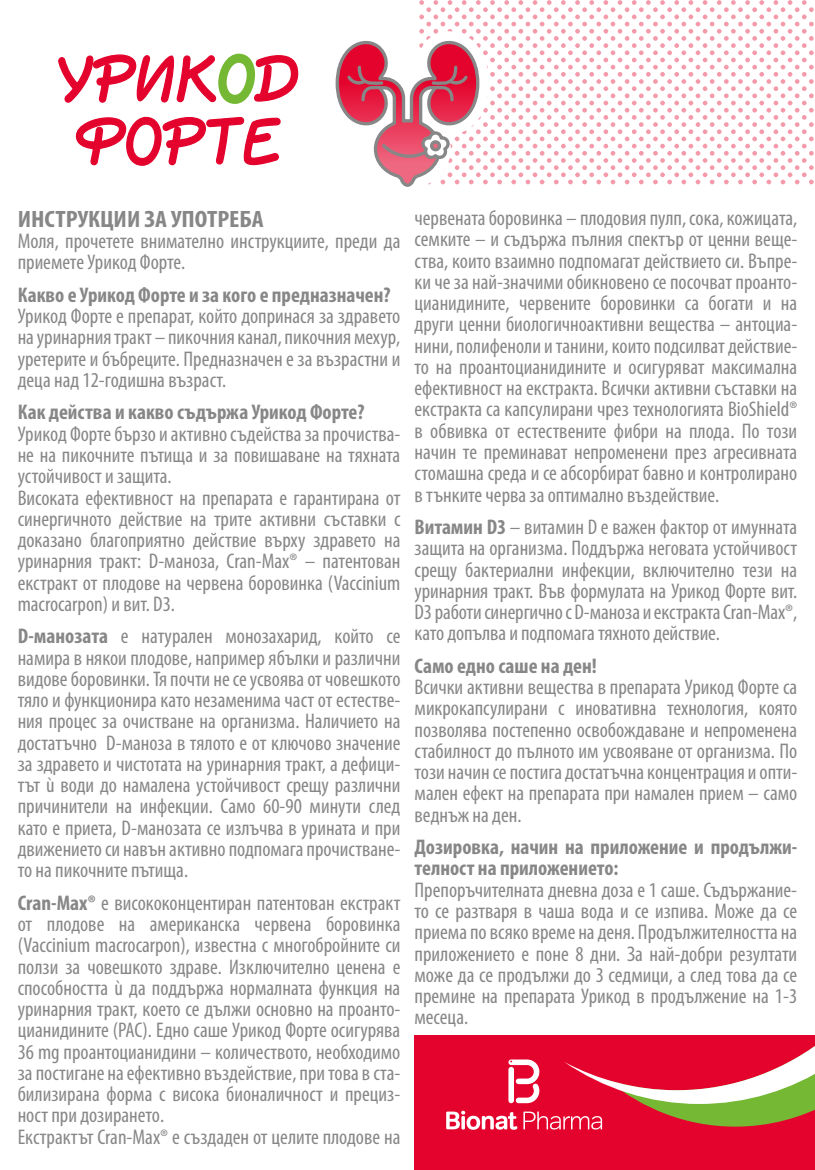
<style>
.page{position:relative;width:815px;height:1170px;background:#fff}
.page>*{position:absolute;margin:0;border:0;box-sizing:border-box;transform-origin:0 0}
.t1{font:68.75px/62.5px "Eskiz One Bold C";letter-spacing:.01em;color:#e4032d;scale:.91 1}
.t2{font:700 condensed 23.75px "Myriad Pro";color:#878787;scale:1.1 1}
.t3{font:condensed 21.25px/21.2px "Myriad Pro";color:#878787;text-align:justify}
.t4{font:700 condensed 21.25px/21.2px "Myriad Pro";color:#878787}
.s1{color:#75b834}
.s2{font-weight:700}
</style>
<div class="page">
<svg style="left:419px;top:0;width:395px;height:184px"></svg>
<div style="left:415px;top:1035px;width:400px;height:134px;background:#e4032d"></div>
<svg style="left:446px;top:1046px;width:369px;height:83px"></svg>
<svg style="left:58px;top:53px;width:241px;height:51px"></svg>
<svg style="left:75px;top:116px;width:206px;height:50px"></svg>
<svg style="left:335px;top:31px;width:154px;height:156px"></svg>
<h1 class="t1" style="left:57px;top:51px;width:267px">УРИК<span class="s1">О</span>Д<br>ФОРТЕ</h1>
<p class="t2" style="left:18px;top:206px;width:225px">ИНСТРУКЦИИ ЗА УПОТРЕБА</p>
<p class="t3" style="left:18px;top:231px;width:384px">Моля, прочетете внимателно инструкциите, преди да приемете Урикод Форте.</p>
<p class="t4" style="left:18px;top:284px;width:374px">Какво е Урикод Форте и за кого е предназначен?</p>
<p class="t3" style="left:18px;top:306px;width:384px">Урикод Форте е препарат, който допринася за здравето на уринарния тракт – пикочния канал, пикочния мехур, уретерите и бъбреците. Предназначен е за възрастни и деца над 12-годишна възраст.</p>
<p class="t4" style="left:18px;top:402px;width:348px">Как действа и какво съдържа Урикод Форте?</p>
<p class="t3" style="left:18px;top:423px;width:384px;text-align:left">Урикод Форте бързо и активно съдейства за прочиства&shy;не на пикочните пътища и за повишаване на тяхната устойчивост и защита.<br>Високата ефективност на препарата е гарантирана от синергичното действие на трите активни съставки с доказано благоприятно действие върху здравето на уринарния тракт: D-маноза, Cran-Max® – патентован екстракт от плодове на червена боровинка (Vaccinium macrocarpon) и вит. D3.</p>
<p class="t3" style="left:18px;top:626px;width:384px"><span class="s2">D-манозата</span> е натурален монозахарид, който се намира в някои плодове, например ябълки и различни видове боровинки. Тя почти не се усвоява от човешкото тяло и функционира като незаменима част от естестве&shy;ния процес за очистване на организма. Наличието на достатъчно D-маноза в тялото е от ключово значение за здравето и чистотата на уринарния тракт, а дефици&shy;тът ù води до намалена устойчивост срещу различни причинители на инфекции. Само 60-90 минути след като е приета, D-манозата се излъчва в урината и при движението си навън активно подпомага прочистване&shy;то на пикочните пътища.</p>
<p class="t3" style="left:18px;top:892px;width:384px;text-align:left"><span class="s2">Cran-Max®</span> е висококонцентиран патентован екстракт от плодове на американска червена боровинка (Vaccinium macrocarpon), известна с многобройните си ползи за човешкото здраве. Изключително ценена е способността ù да поддържа нормалната функция на уринарния тракт, което се дължи основно на проанто&shy;цианидините (PAC). Едно саше Урикод Форте осигурява 36 mg проантоцианидини – количеството, необходимо за постигане на ефективно въздействие, при това в ста&shy;билизирана форма с висока бионаличност и прециз&shy;ност при дозирането.<br>Екстрактът Cran-Max® е създаден от целите плодове на</p>
<p class="t3" style="left:415px;top:208px;width:384px">червената боровинка – плодовия пулп, сока, кожицата, семките – и съдържа пълния спектър от ценни веще&shy;ства, които взаимно подпомагат действието си. Въпре&shy;ки че за най-значими обикновено се посочват проанто&shy;цианидините, червените боровинки са богати и на други ценни биологичноактивни вещества – антоциа&shy;нини, полифеноли и танини, които подсилват действие&shy;то на проантоцианидините и осигуряват максимална ефективност на екстракта. Всички активни съставки на екстракта са капсулирани чрез технологията BioShield® в обвивка от естествените фибри на плода. По този начин те преминават непроменени през агресивната стомашна среда и се абсорбират бавно и контролирано в тънките черва за оптимално въздействие.</p>
<p class="t3" style="left:415px;top:517px;width:384px"><span class="s2">Витамин D3</span> – витамин D е важен фактор от имунната защита на организма. Поддържа неговата устойчивост срещу бактериални инфекции, включително тези на уринарния тракт. Във формулата на Урикод Форте вит.<br>D3 работи синергично с D-маноза и екстракта Cran-Max®, като допълва и подпомага тяхното действие.</p>
<p class="t4" style="left:415px;top:655px;width:184px">Само едно саше на ден!</p>
<p class="t3" style="left:415px;top:677px;width:384px">Всички активни вещества в препарата Урикод Форте са микрокапсулирани с иновативна технология, която позволява постепенно освобождаване и непроменена стабилност до пълното им усвояване от организма. По този начин се постига достатъчна концентрация и опти&shy;мален ефект на препарата при намален прием – само веднъж на ден.</p>
<p class="t4" style="left:415px;top:836px;width:384px">Дозировка, начин на приложение и продължи&shy;телност на приложението:</p>
<p class="t3" style="left:415px;top:879px;width:384px">Препоръчителната дневна доза е 1 саше. Съдържание&shy;то се разтваря в чаша вода и се изпива. Може да се приема по всяко време на деня. Продължителността на приложението е поне 8 дни. За най-добри резултати може да се продължи до 3 седмици, а след това да се премине на препарата Урикод в продължение на 1-3 месеца.</p>
</div>
